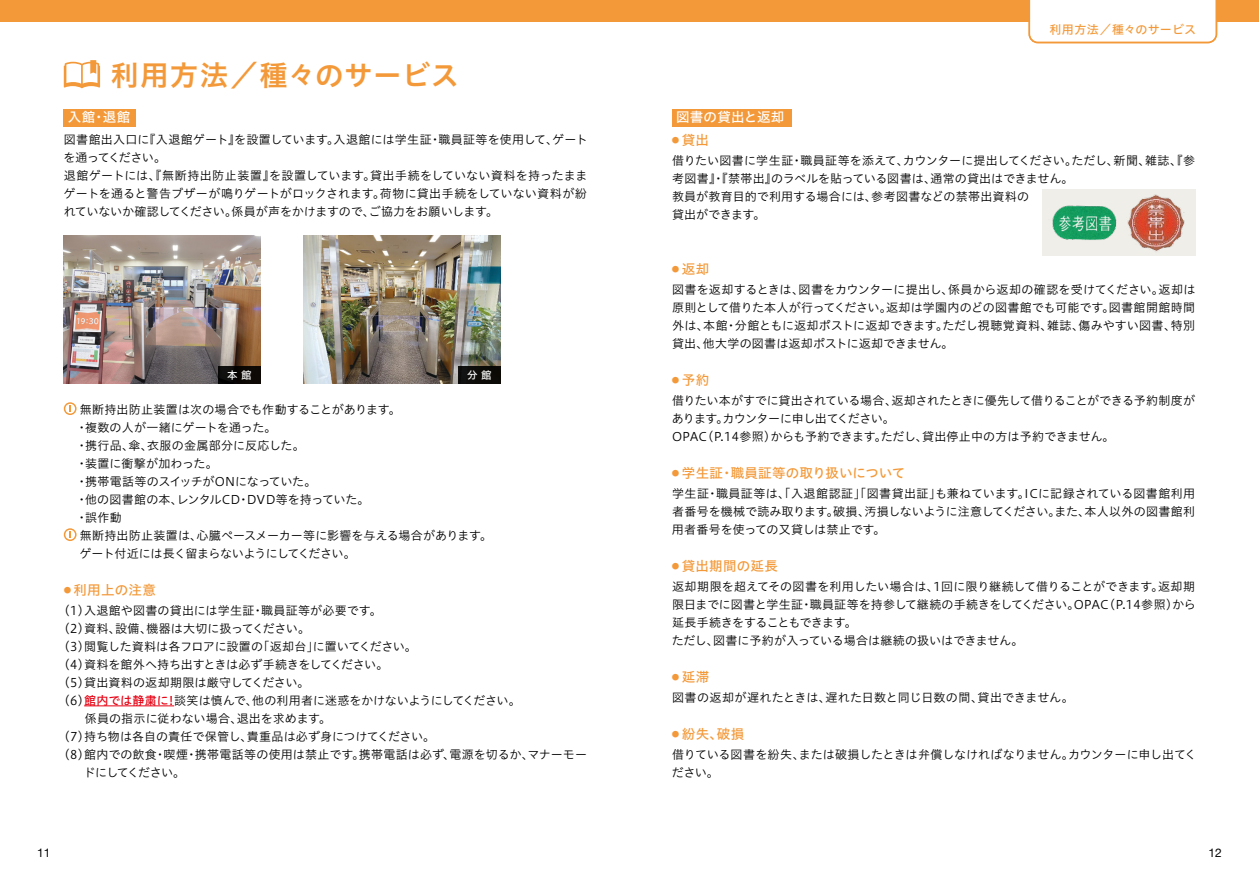
<style>
.page{position:relative;width:1259px;height:893px;background:#fff}
.page>*{position:absolute;margin:0;border:0;box-sizing:border-box;transform-origin:0 0}
.t1{font:28.5px "Hiragino UD Sans Std W6";letter-spacing:.01em;color:#f39939}
.t2{font:13.5px "Hiragino UD Sans Std W5";letter-spacing:.015em;color:#f39939}
.t3{font:13.5px "Hiragino UD Sans Std W5";letter-spacing:.015em;color:#fff}
.t4{font:12px/18px "Hiragino UD Sans Std W3";color:#000}
.t5{font:12px/18px "Hiragino UD Sans Std W3";letter-spacing:-.025em;color:#000}
.t6{font:12px "Hiragino UD Sans Std W3";letter-spacing:-.045em;color:#000}
.t7{font:12px "Hiragino UD Sans Std W3";letter-spacing:.03em;color:#000}
.t8{font:12px "Hiragino UD Sans Std W5";letter-spacing:.01em;color:#f39939}
.t9{font:12px "Hiragino UD Sans Std W3";letter-spacing:-.07em;color:#000}
.t10{font:12px "Helvetica Neue";color:#000}
.t11{font:10.5px "Hiragino UD Sans Std W5";color:#fff}
.s1{font-family:"Hiragino UD Sans Std W5";color:#e60012}
</style>
<div class="page">
<div style="left:0;top:0;width:642px;height:21px;background:#f39939"></div>
<div style="left:64px;top:109px;width:72px;height:17px;background:#f39939"></div>
<hr style="left:84px;top:706px;width:85px;height:1px;background:#e60012">
<svg style="left:64px;top:60px;width:36px;height:28px"></svg>
<svg style="left:64px;top:402px;width:13px;height:13px"></svg>
<svg style="left:64px;top:528px;width:13px;height:13px"></svg>
<img style="left:303px;top:235px;width:198px;height:148px">
<img style="left:64px;top:235px;width:197px;height:148px">
<div style="left:218px;top:366px;width:43px;height:17px;background:#0d0904"></div>
<div style="left:458px;top:366px;width:43px;height:17px;background:#0e0c09"></div>
<div style="left:617px;top:0;width:642px;height:21px;background:#f39939"></div>
<svg style="left:1027px;top:0;width:191px;height:44px"></svg>
<div style="left:672px;top:109px;width:119px;height:17px;background:#f39939"></div>
<div style="left:1042px;top:189px;width:153px;height:67px;background:#efeee8"></div>
<img style="left:1127px;top:194px;width:58px;height:58px">
<img style="left:1052px;top:205px;width:65px;height:35px">
<h1 class="t1" style="left:111px;top:53px;width:350px">利用方法／種々のサービス</h1>
<p class="t3" style="left:68px;top:107px;width:64px">入館・退館</p>
<p class="t4" style="left:63px;top:129px;width:526px">図書館出入口に『入退館ゲート』を設置しています。入退館には学生証・職員証等を使用して、ゲートを通ってください。<br>退館ゲートには、『無断持出防止装置』を設置しています。貸出手続をしていない資料を持ったままゲートを通ると警告ブザーが鳴りゲートがロックされます。荷物に貸出手続をしていない資料が紛れていないか確認してください。係員が声をかけますので、ご協力をお願いします。</p>
<p class="t11" style="left:227px;top:367px;width:26px">本 館</p>
<p class="t11" style="left:467px;top:367px;width:26px">分 館</p>
<p class="t4" style="left:80px;top:399px;width:322px">無断持出防止装置は次の場合でも作動することがあります。</p>
<p class="t4" style="left:76px;top:417px;width:202px">・複数の人が一緒にゲートを通った。</p>
<p class="t7" style="left:76px;top:436px;width:230px">・携行品、傘、衣服の金属部分に反応した。</p>
<p class="t4" style="left:76px;top:453px;width:143px">・装置に衝撃が加わった。</p>
<p class="t4" style="left:76px;top:471px;width:242px">・携帯電話等のスイッチがONになっていた。</p>
<p class="t4" style="left:76px;top:489px;width:295px">・他の図書館の本、レンタルCD・DVD等を持っていた。</p>
<p class="t4" style="left:76px;top:507px;width:48px">・誤作動</p>
<p class="t4" style="left:80px;top:525px;width:414px">無断持出防止装置は、心臓ペースメーカー等に影響を与える場合があります。</p>
<p class="t6" style="left:64px;top:544px;width:293px">　 ゲート付近には長く留まらないようにしてください。</p>
<p class="t2" style="left:64px;top:580px;width:94px"><sup>●</sup> 利用上の注意</p>
<p class="t4" style="left:64px;top:600px;width:319px">(1)入退館や図書の貸出には学生証・職員証等が必要です。</p>
<p class="t4" style="left:64px;top:618px;width:248px">(2)資料、設備、機器は大切に扱ってください。</p>
<p class="t4" style="left:64px;top:636px;width:354px">(3)閲覧した資料は各フロアに設置の「返却台」に置いてください。</p>
<p class="t4" style="left:64px;top:654px;width:326px">(4)資料を館外へ持ち出すときは必ず手続きをしてください。</p>
<p class="t4" style="left:64px;top:672px;width:247px">(5)貸出資料の返却期限は厳守してください。</p>
<p class="t4" style="left:64px;top:690px;width:458px">(6)<span class="s1">館内では静粛に!</span>談笑は慎んで、他の利用者に迷惑をかけないようにしてください。</p>
<p class="t4" style="left:85px;top:708px;width:248px">係員の指示に従わない場合、退出を求めます。</p>
<p class="t4" style="left:64px;top:726px;width:373px">(7)持ち物は各自の責任で保管し、貴重品は必ず身につけてください。</p>
<p class="t4" style="left:64px;top:744px;width:525px">(8)館内での飲食・喫煙・携帯電話等の使用は禁止です。携帯電話は必ず、電源を切るか、マナーモー</p>
<p class="t9" style="left:84px;top:763px;width:103px">ドにしてください。</p>
<p class="t10" style="left:37px;top:844px;width:15px">11</p>
<p class="t8" style="left:1049px;top:20px;width:148px">利用方法／種々のサービス</p>
<p class="t3" style="left:676px;top:107px;width:110px">図書の貸出と返却</p>
<p class="t2" style="left:672px;top:130px;width:39px"><sup>●</sup> 貸出</p>
<p class="t4" style="left:672px;top:150px;width:525px">借りたい図書に学生証・職員証等を添えて、カウンターに提出してください。ただし、新聞、雑誌、『参考図書』・『禁帯出』のラベルを貼っている図書は、通常の貸出はできません。<br>教員が教育目的で利用する場合には、参考図書などの禁帯出資料の<br>貸出ができます。</p>
<p class="t2" style="left:672px;top:259px;width:39px"><sup>●</sup> 返却</p>
<p class="t4" style="left:672px;top:279px;width:525px;text-align:justify">図書を返却するときは、図書をカウンターに提出し、係員から返却の確認を受けてください。返却は原則として借りた本人が行ってください。返却は学園内のどの図書館でも可能です。図書館開館時間外は、本館・分館ともに返却ポストに返却できます。ただし視聴覚資料、雑誌、傷みやすい図書、特別貸出、他大学の図書は返却ポストに返却できません。</p>
<p class="t2" style="left:672px;top:370px;width:39px"><sup>●</sup> 予約</p>
<p class="t5" style="left:671px;top:390px;width:525px">借りたい本がすでに貸出されている場合、返却されたときに優先して借りることができる予約制度があります。カウンターに申し出てください。<br>OPAC（P.14参照）からも予約できます。ただし、貸出停止中の方は予約できません。</p>
<p class="t2" style="left:672px;top:463px;width:235px"><sup>●</sup> 学生証・職員証等の取り扱いについて</p>
<p class="t4" style="left:672px;top:483px;width:525px;text-align:justify">学生証・職員証等は、「入退館認証」「図書貸出証」も兼ねています。ICに記録されている図書館利用者番号を機械で読み取ります。破損、汚損しないように注意してください。また、本人以外の図書館利用者番号を使っての又貸しは禁止です。</p>
<p class="t2" style="left:672px;top:556px;width:108px"><sup>●</sup> 貸出期間の延長</p>
<p class="t4" style="left:672px;top:576px;width:525px">返却期限を超えてその図書を利用したい場合は、1回に限り継続して借りることができます。返却期限日までに図書と学生証・職員証等を持参して継続の手続きをしてください。OPAC（P.14参照）から延長手続きをすることもできます。<br>ただし、図書に予約が入っている場合は継続の扱いはできません。</p>
<p class="t2" style="left:672px;top:667px;width:39px"><sup>●</sup> 延滞</p>
<p class="t4" style="left:672px;top:687px;width:403px">図書の返却が遅れたときは、遅れた日数と同じ日数の間、貸出できません。</p>
<p class="t2" style="left:672px;top:724px;width:74px"><sup>●</sup> 紛失、破損</p>
<p class="t4" style="left:672px;top:744px;width:526px">借りている図書を紛失、または破損したときは弁償しなければなりません。カウンターに申し出てください。</p>
<p class="t10" style="left:1208px;top:844px;width:15px">12</p>
</div>
